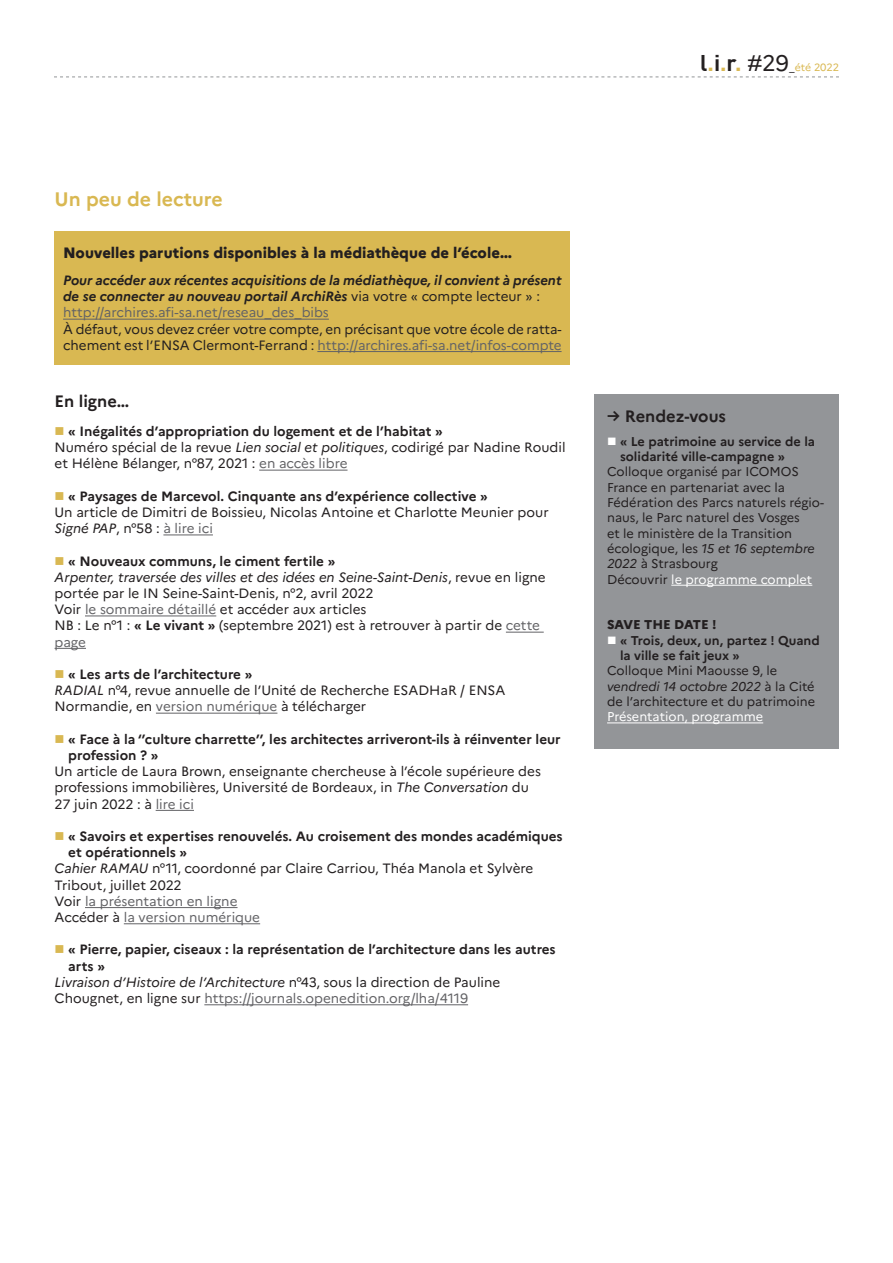
<style>
.page{position:relative;width:893px;height:1263px;background:#fff}
.page>*{position:absolute;margin:0;border:0;box-sizing:border-box;transform-origin:0 0}
.t1{font:700 19.5px "Marianne";color:#d9b852}
.t2{font:700 16.5px "Marianne";color:#231f20}
.t3{font:800 15px "Marianne";color:#231f20}
.t4{font:13.5px/16.2px "Marianne";color:#231f20}
.t5{font:700 13.5px/16.2px "Marianne";color:#231f20}
.t6{font:italic 700 13.5px/16.2px "Marianne";color:#231f20}
.t7{font:13.5px "Marianne";color:#636366}
.t8{font:italic 13.5px "Marianne";color:#231f20}
.t9{font:12.75px/15.3px "Marianne";color:#231f20}
.t10{font:700 12.75px/15.3px "Marianne";color:#231f20}
.t11{font:12.75px "Marianne";color:#fff}
.t12{font:800 12.75px "Marianne";color:#231f20}
.t13{font:10.5px "Marianne";letter-spacing:-.005em;color:#d9b852}
.s1{font-family:"DIN Pro";font-weight:700;font-size:22.5px;color:#231f20}
.s2{font-family:"DIN Pro";font-weight:700;font-size:22.5px}
.s3{font-size:22.5px;color:#231f20}
.s4{color:#231f20}
.s5{font-weight:400;font-style:normal}
.s6{font-weight:400;font-style:normal;color:#636366}
.s7{color:#636366}
.s8{color:#d9b852}
.s9{font-weight:700}
.s10{font-style:italic}
.s11{font-style:normal}
.s12{color:#fff}
</style>
<div class="page">
<svg style="left:54px;top:77px;width:785px;height:1px"></svg>
<div style="left:55px;top:232px;width:515px;height:133px;background:#d9b852"></div>
<hr style="left:63px;top:319px;width:266px;height:1px;background:#636366">
<hr style="left:317px;top:351px;width:245px;height:1px;background:#636366">
<hr style="left:259px;top:470px;width:88px;height:1px;background:#636366">
<hr style="left:163px;top:534px;width:50px;height:1px;background:#636366">
<hr style="left:85px;top:615px;width:131px;height:1px;background:#636366">
<hr style="left:506px;top:632px;width:38px;height:1px;background:#636366">
<hr style="left:55px;top:648px;width:31px;height:1px;background:#636366">
<hr style="left:156px;top:713px;width:121px;height:1px;background:#636366">
<hr style="left:156px;top:810px;width:38px;height:1px;background:#636366">
<hr style="left:85px;top:907px;width:153px;height:1px;background:#636366">
<hr style="left:124px;top:923px;width:136px;height:1px;background:#636366">
<hr style="left:204px;top:1004px;width:264px;height:1px;background:#636366">
<div style="left:594px;top:395px;width:245px;height:354px;background:#939598"></div>
<hr style="left:671px;top:585px;width:141px;height:1px;background:#fff">
<hr style="left:607px;top:722px;width:156px;height:1px;background:#fff">
<p class="t13" style="left:700px;top:61px;width:140px"><span class="s1">l</span><span class="s2">.</span><span class="s1">i</span><span class="s2">.</span><span class="s1">r</span><span class="s2">.</span> <span class="s3">#29</span><span class="s4">_</span>été 2022</p>
<h1 class="t1" style="left:55px;top:187px;width:170px">Un peu de lecture</h1>
<p class="t3" style="left:63px;top:244px;width:450px">Nouvelles parutions disponibles à la médiathèque de l’école…</p>
<p class="t6" style="left:63px;top:272px;width:500px">Pour accéder aux récentes acquisitions de la médiathèque, il convient à présent de se connecter au nouveau portail ArchiRès <span class="s5">via votre « compte lecteur » : </span><span class="s6">http://archires.afi-sa.net/reseau_des_bibs</span></p>
<p class="t4" style="left:63px;top:321px;width:500px">À défaut, vous devez créer votre compte, en précisant que votre école de ratta&shy;chement est l’ENSA Clermont-Ferrand : <span class="s7">http://archires.afi-sa.net/infos-compte</span></p>
<p class="t2" style="left:55px;top:391px;width:76px">En ligne…</p>
<p class="t4" style="left:55px;top:423px;width:513px"><span class="s8">■</span> <span class="s9">« Inégalités d’appropriation du logement et de l’habitat »<br></span>Numéro spécial de la revue <span class="s10">Lien social et politiques</span>, codirigé par Nadine Roudil et Hélène Bélanger, n°87, 2021 : <span class="s7">en accès libre</span></p>
<p class="t4" style="left:55px;top:488px;width:496px"><span class="s8">■</span> <span class="s9">« Paysages de Marcevol. Cinquante ans d’expérience collective »<br></span>Un article de Dimitri de Boissieu, Nicolas Antoine et Charlotte Meunier pour<br><span class="s10">Signé PAP</span>, n°58 : <span class="s7">à lire ici</span></p>
<p class="t4" style="left:55px;top:553px;width:493px"><span class="s8">■</span> <span class="s9">« Nouveaux communs, le ciment fertile »<br></span><span class="s10">Arpenter, traversée des villes et des idées en Seine-Saint-Denis</span>, revue en ligne portée par le IN Seine-Saint-Denis, n°2, avril 2022<br>Voir <span class="s7">le sommaire détaillé</span> et accéder aux articles<br>NB : Le n°1 : <span class="s9">« Le vivant »</span> (septembre 2021) est à retrouver à partir de <span class="s7">cette page</span></p>
<p class="t4" style="left:55px;top:666px;width:452px"><span class="s8">■</span> <span class="s9">« Les arts de l’architecture »<br></span><span class="s10">RADIAL</span> n°4, revue annuelle de l’Unité de Recherche ESADHaR / ENSA<br>Normandie, en <span class="s7">version numérique</span> à télécharger</p>
<p class="t5" style="left:68px;top:731px;width:494px;text-indent:-14px"><span class="s8">■</span> « Face à la ‘’culture charrette’’, les architectes arriveront-ils à réinventer leur profession ? »</p>
<p class="t4" style="left:55px;top:763px;width:488px">Un article de Laura Brown, enseignante chercheuse à l’école supérieure des professions immobilières, Université de Bordeaux, in <span class="s10">The Conversation</span> du<br>27 juin 2022 : à <span class="s7">lire ici</span></p>
<p class="t5" style="left:55px;top:828px;width:510px"><span class="s8">■</span> « Savoirs et expertises renouvelés. Au croisement des mondes académiques</p>
<p class="t5" style="left:68px;top:844px;width:120px">et opérationnels »</p>
<p class="t4" style="left:55px;top:860px;width:480px"><span class="s10">Cahier RAMAU</span> n°11, coordonné par Claire Carriou, Théa Manola et Sylvère</p>
<p class="t4" style="left:55px;top:877px;width:129px">Tribout, juillet 2022</p>
<p class="t7" style="left:55px;top:893px;width:184px"><span class="s4">Voir</span> la présentation en ligne</p>
<p class="t7" style="left:55px;top:909px;width:207px"><span class="s4">Accéder à</span> la version numérique</p>
<p class="t5" style="left:55px;top:941px;width:503px"><span class="s8">■</span> « Pierre, papier, ciseaux : la représentation de l’architecture dans les autres</p>
<p class="t5" style="left:68px;top:958px;width:38px">arts »</p>
<p class="t8" style="left:55px;top:974px;width:447px">Livraison d’Histoire de l’Architecture <span class="s11">n°43, sous la direction de Pauline</span></p>
<p class="t7" style="left:55px;top:990px;width:415px"><span class="s4">Chougnet, en ligne sur</span> https://journals.openedition.org/lha/4119</p>
<p class="t2" style="left:607px;top:406px;width:121px">→ Rendez-vous</p>
<p class="t10" style="left:620px;top:434px;width:197px;text-indent:-13px"><span class="s12">■</span> « Le patrimoine au service de la solidarité ville-campagne »</p>
<p class="t9" style="left:607px;top:464px;width:219px">Colloque organisé par ICOMOS<br>France en partenariat avec la<br>Fédération des Parcs naturels régio&shy;naus, le Parc naturel des Vosges<br>et le ministère de la Transition écologique, les <span class="s10">15 et 16 septembre<br>2022</span> à Strasbourg<br>Découvrir <span class="s12">le programme complet</span></p>
<p class="t12" style="left:607px;top:617px;width:111px">SAVE THE DATE !</p>
<p class="t10" style="left:620px;top:632px;width:201px;text-indent:-13px"><span class="s12">■</span> « Trois, deux, un, partez ! Quand la ville se fait jeux »</p>
<p class="t9" style="left:607px;top:663px;width:210px">Colloque Mini Maousse 9, le <span class="s10">vendredi 14 octobre 2022</span> à la Cité de l’architecture et du patrimoine</p>
<p class="t11" style="left:607px;top:709px;width:158px">Présentation, programme</p>
</div>
